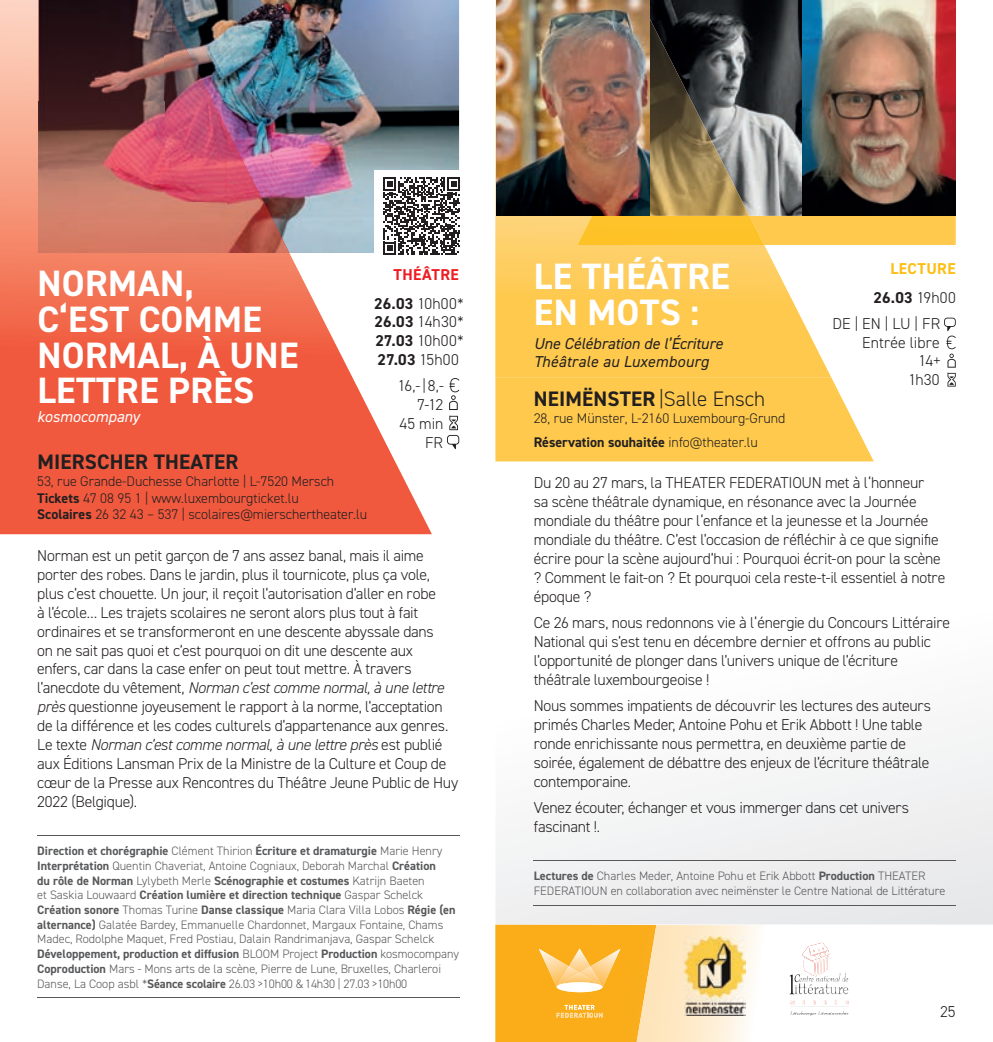
<style>
.page{position:relative;width:993px;height:1042px;background:#fff}
.page>*{position:absolute;margin:0;border:0;box-sizing:border-box;transform-origin:0 0}
.t1{font:700 36.75px/35.7px "DIN2014";letter-spacing:.01em;color:#fff}
.t2{font:300 21px "DIN2014";color:#231f20}
.t3{font:700 21px "DIN2014";letter-spacing:.01em;color:#231f20}
.t4{font:300 15.75px/18.9px "DIN2014";letter-spacing:-.015em;color:#231f20}
.t5{font:italic 15.75px/17.5px "DIN2014";letter-spacing:.01em;color:#231f20}
.t6{font:300 15.75px/18.9px "DIN2014";letter-spacing:.005em;color:#231f20;text-align:right}
.t7{font:700 15.75px/28.9px "DIN2014";letter-spacing:.03em;color:#ee1d23}
.t8{font:700 15.75px/28.9px "DIN2014";letter-spacing:.025em;color:#fdbe12;text-align:right}
.t9{font:italic 15.75px "DIN2014";letter-spacing:.005em;color:#fff}
.t10{font:300 14px/16.8px "DIN2014";color:#231f20}
.t11{font:300 12.25px/14.7px "DIN2014";color:#57585a}
.s1{font-weight:700}
.s2{color:#231f20}
.s3{font-weight:300;color:#231f20}
.s4{font-style:italic}
</style>
<div class="page">
<div style="left:831px;top:216px;width:124px;height:29px;background:#fec94d"></div>
<img style="left:831px;top:0;width:124px;height:216px">
<img style="left:432px;top:0;width:27px;height:170px">
<img style="left:0;top:0;width:432px;height:534px">
<img style="left:39px;top:0;width:125px;height:202px">
<img style="left:164px;top:6px;width:63px;height:196px">
<img style="left:226px;top:129px;width:63px;height:124px">
<div style="left:39px;top:202px;width:188px;height:51px;background:#d57f69"></div>
<hr style="left:37px;top:835px;width:422px;height:1px;background:#57585a">
<hr style="left:37px;top:997px;width:422px;height:1px;background:#57585a">
<svg style="left:449px;top:378px;width:10px;height:32px"></svg>
<svg style="left:447px;top:416px;width:12px;height:33px"></svg>
<div style="left:373px;top:170px;width:96px;height:92px;background:#fff"></div>
<svg style="left:383px;top:177px;width:77px;height:78px"></svg>
<img style="left:495px;top:0;width:336px;height:378px">
<img style="left:577px;top:102px;width:187px;height:143px">
<img style="left:649px;top:18px;width:100px;height:198px">
<svg style="left:495px;top:381px;width:497px;height:543px"></svg>
<div style="left:495px;top:378px;width:378px;height:83px;background:#fec94d"></div>
<svg style="left:943px;top:318px;width:12px;height:68px"></svg>
<hr style="left:533px;top:860px;width:422px;height:1px;background:#57585a">
<hr style="left:533px;top:905px;width:422px;height:1px;background:#57585a">
<svg style="left:495px;top:924px;width:491px;height:118px"></svg>
<img style="left:636px;top:925px;width:132px;height:117px">
<img style="left:684px;top:936px;width:61px;height:80px">
<img style="left:806px;top:975px;width:41px;height:7px">
<img style="left:818px;top:956px;width:11px;height:17px">
<h1 class="t1" style="left:37px;top:265px;width:262px">NORMAN,<br>C‘EST COMME<br>NORMAL, À UNE<br>LETTRE PRÈS</h1>
<p class="t9" style="left:37px;top:407px;width:104px">kosmocompany</p>
<h2 class="t3" style="left:37px;top:448px;width:202px">MIERSCHER THEATER</h2>
<p class="t10" style="left:37px;top:473px;width:331px">53, rue Grande-Duchesse Charlotte | L-7520 Mersch<br><span class="s1">Tickets</span> 47 08 95 1 | www.luxembourgticket.lu<br><span class="s1">Scolaires</span> 26 32 43 – 537 | scolaires@mierschertheater.lu</p>
<p class="t7" style="left:374px;top:260px;width:91px;text-indent:19px">THÉÂTRE<br><span class="s2">26.03</span> <span class="s3">10h00*</span></p>
<p class="t4" style="left:374px;top:313px;width:91px;text-align:justify"><span class="s1">26.03</span> 14h30* <span class="s1">27.03</span> 10h00* <span class="s1">27.03</span> 15h00</p>
<p class="t4" style="left:397px;top:376px;width:48px;text-align:right">16,- | 8,-<br>7-12<br>45 min<br>FR</p>
<p class="t4" style="left:37px;top:546px;width:422px">Norman est un petit garçon de 7 ans assez banal, mais il aime porter des robes. Dans le jardin, plus il tournicote, plus ça vole, plus c’est chouette. Un jour, il reçoit l’autorisation d’aller en robe<br>à l’école… Les trajets scolaires ne seront alors plus tout à fait ordinaires et se transformeront en une descente abyssale dans<br>on ne sait pas quoi et c’est pourquoi on dit une descente aux enfers, car dans la case enfer on peut tout mettre. À travers l’anecdote du vêtement, <span class="s4">Norman c’est comme normal, à une lettre près</span> questionne joyeusement le rapport à la norme, l’acceptation de la différence et les codes culturels d’appartenance aux genres.<br>Le texte <span class="s4">Norman c’est comme normal, à une lettre près</span> est publié aux Éditions Lansman Prix de la Ministre de la Culture et Coup de cœur de la Presse aux Rencontres du Théâtre Jeune Public de Huy 2022 (Belgique).</p>
<p class="t11" style="left:37px;top:844px;width:423px"><span class="s1">Direction et chorégraphie</span> Clément Thirion <span class="s1">Écriture et dramaturgie</span> Marie Henry <span class="s1">Interprétation</span> Quentin Chaveriat, Antoine Cogniaux, Deborah Marchal <span class="s1">Création<br>du rôle de Norman</span> Lylybeth Merle <span class="s1">Scénographie et costumes</span> Katrijn Baeten<br>et Saskia Louwaard <span class="s1">Création lumière et direction technique</span> Gaspar Schelck <span class="s1">Création sonore</span> Thomas Turine <span class="s1">Danse classique</span> Maria Clara Villa Lobos <span class="s1">Régie (en alternance)</span> Galatée Bardey, Emmanuelle Chardonnet, Margaux Fontaine, Chams Madec, Rodolphe Maquet, Fred Postiau, Dalain Randrimanjava, Gaspar Schelck <span class="s1">Développement, production et diffusion</span> BLOOM Project <span class="s1">Production</span> kosmocompany <span class="s1">Coproduction</span> Mars - Mons arts de la scène, Pierre de Lune, Bruxelles, Charleroi Danse, La Coop asbl *<span class="s1">Séance scolaire</span> 26.03 &gt;10h00 &amp; 14h30 | 27.03 &gt;10h00</p>
<h1 class="t1" style="left:533px;top:258px;width:197px">LE THÉÂTRE<br>EN MOTS :</h1>
<p class="t5" style="left:533px;top:335px;width:190px">Une Célébration de l’Écriture<br>Théâtrale au Luxembourg</p>
<h2 class="t2" style="left:533px;top:386px;width:233px"><span class="s1">NEIMËNSTER</span> |Salle Ensch</h2>
<p class="t10" style="left:533px;top:406px;width:253px;line-height:23.8px">28, rue Münster, L-2160 Luxembourg-Grund<br><span class="s1">Réservation souhaitée</span> info@theater.lu</p>
<p class="t8" style="left:873px;top:254px;width:84px">LECTURE<br><span class="s2">26.03</span> <span class="s3">19h00</span></p>
<p class="t6" style="left:832px;top:314px;width:110px">DE | EN | LU | FR<br>Entrée libre<br>14+<br>1h30</p>
<p class="t4" style="left:533px;top:473px;width:413px">Du 20 au 27 mars, la THEATER FEDERATIOUN met à l‘honneur<br>sa scène théâtrale dynamique, en résonance avec la Journée mondiale du théâtre pour l‘enfance et la jeunesse et la Journée mondiale du théâtre. C’est l’occasion de réfléchir à ce que signifie écrire pour la scène aujourd’hui : Pourquoi écrit-on pour la scène ? Comment le fait-on ? Et pourquoi cela reste-t-il essentiel à notre époque ?</p>
<p class="t4" style="left:533px;top:613px;width:418px">Ce 26 mars, nous redonnons vie à l‘énergie du Concours Littéraire National qui s’est tenu en décembre dernier et offrons au public l’opportunité de plonger dans l’univers unique de l’écriture théâtrale luxembourgeoise !</p>
<p class="t4" style="left:533px;top:696px;width:398px">Nous sommes impatients de découvrir les lectures des auteurs primés Charles Meder, Antoine Pohu et Erik Abbott ! Une table ronde enrichissante nous permettra, en deuxième partie de soirée, également de débattre des enjeux de l’écriture théâtrale contemporaine.</p>
<p class="t4" style="left:533px;top:798px;width:377px">Venez écouter, échanger et vous immerger dans cet univers fascinant !.</p>
<p class="t11" style="left:533px;top:869px;width:413px"><span class="s1">Lectures de</span> Charles Meder, Antoine Pohu et Erik Abbott <span class="s1">Production</span> THEATER<br>FEDERATIOUN en collaboration avec neimënster le Centre National de Littérature</p>
<p class="t4" style="left:939px;top:1002px;width:17px">25</p>
</div>
